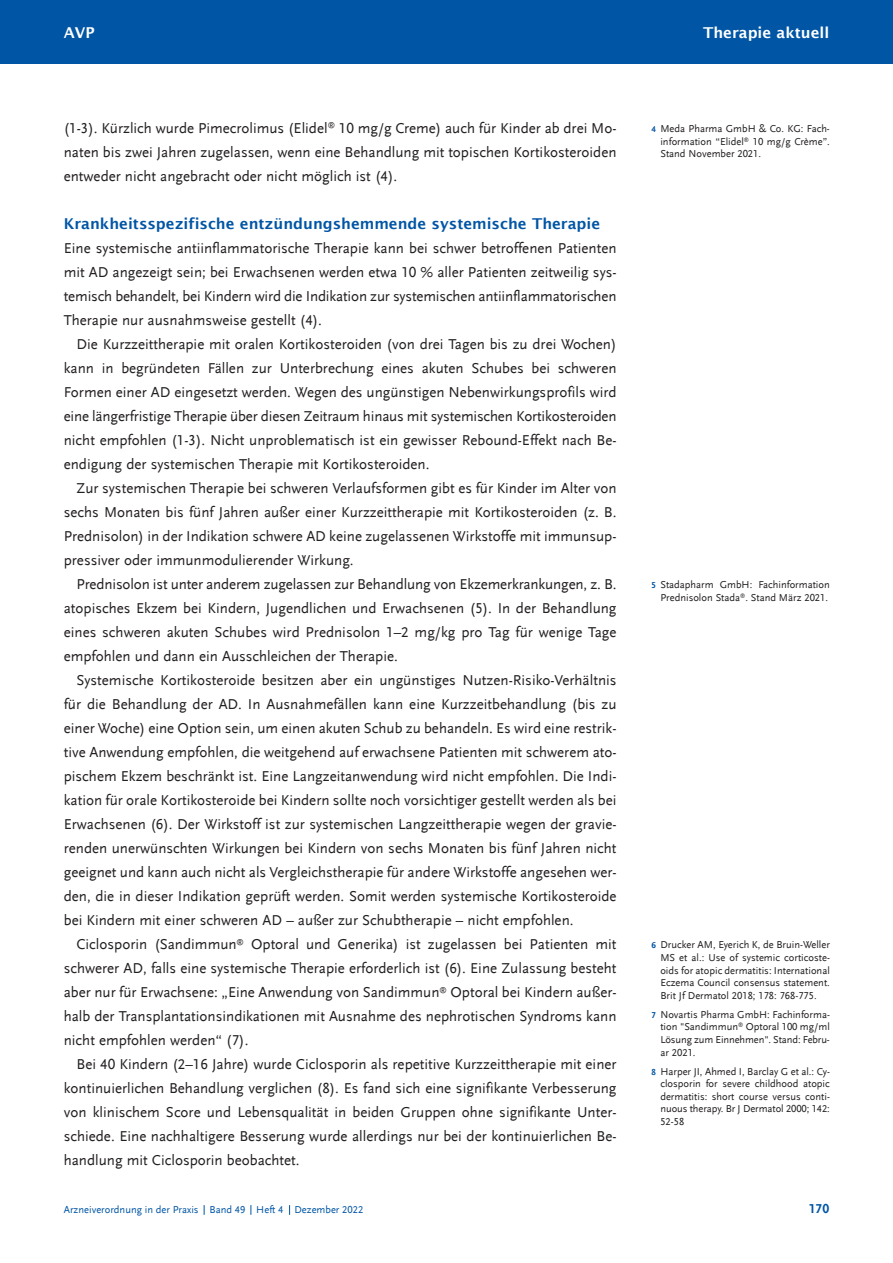
<style>
.page{position:relative;width:893px;height:1263px;background:#fff}
.page>*{position:absolute;margin:0;border:0;box-sizing:border-box;transform-origin:0 0}
.t1{font:15px/24px "Scala Sans LF";color:#231f20;text-align:justify}
.t2{font:600 15px "Lucida Sans";color:#0155a5}
.t3{font:600 15px "Lucida Sans";color:#fff}
.t4{font:700 13.5px "Scala Sans LF";color:#0155a5}
.t5{font:10.5px/12.6px "Scala Sans LF";color:#231f20;text-align:justify}
.t6{font:10.5px "Scala Sans LF";color:#0155a5}
.s1{font-weight:700;font-size:9px;color:#0155a5}
</style>
<div class="page">
<div style="left:0;top:0;width:893px;height:64px;background:#0155a5"></div>
<p class="t3" style="left:64px;top:24px;width:32px">AVP</p>
<p class="t3" style="left:703px;top:24px;width:128px">Therapie aktuell</p>
<p class="t1" style="left:64px;top:116px;width:554px">(1-3). Kürzlich wurde Pimecrolimus (Elidel<sup>®</sup> 10 mg/g Creme) auch für Kinder ab drei Mo&shy;naten bis zwei Jahren zugelassen, wenn eine Behandlung mit topischen Kortikosteroiden entweder nicht angebracht oder nicht möglich ist (4).</p>
<p class="t2" style="left:64px;top:215px;width:538px">Krankheitsspezifische entzündungshemmende systemische Therapie</p>
<p class="t1" style="left:64px;top:236px;width:554px">Eine systemische antiinflammatorische Therapie kann bei schwer betroffenen Patienten mit AD angezeigt sein; bei Erwachsenen werden etwa 10 % aller Patienten zeitweilig sys - temisch behandelt, bei Kindern wird die Indikation zur systemischen antiinflammatorischen Therapie nur ausnahmsweise gestellt (4).</p>
<p class="t1" style="left:64px;top:332px;width:554px;text-indent:13px">Die Kurzzeittherapie mit oralen Kortikosteroiden (von drei Tagen bis zu drei Wochen) kann in begründeten Fällen zur Unterbrechung eines akuten Schubes bei schweren Formen einer AD eingesetzt werden. Wegen des ungünstigen Nebenwirkungsprofils wird eine längerfristige Therapie über diesen Zeitraum hinaus mit systemischen Kortikosteroiden nicht empfohlen (1-3). Nicht unproblematisch ist ein gewisser Rebound-Effekt nach Be&shy;endigung der systemischen Therapie mit Kortikosteroiden.</p>
<p class="t1" style="left:64px;top:476px;width:554px;text-indent:13px">Zur systemischen Therapie bei schweren Verlaufsformen gibt es für Kinder im Alter von sechs Monaten bis fünf Jahren außer einer Kurzzeittherapie mit Kortikosteroiden (z. B.<br>Pred nisolon) in der Indikation schwere AD keine zugelassenen Wirkstoffe mit immunsup&shy;pressiver oder immunmodulierender Wirkung.</p>
<p class="t1" style="left:64px;top:572px;width:554px;text-indent:13px">Prednisolon ist unter anderem zugelassen zur Behandlung von Ekzemerkrankungen, z. B. atopi sches Ekzem bei Kindern, Jugendlichen und Erwachsenen (5). In der Behandlung eines schweren akuten Schubes wird Prednisolon 1–2 mg/kg pro Tag für wenige Tage empfoh len und dann ein Ausschleichen der Therapie.</p>
<p class="t1" style="left:64px;top:668px;width:554px;text-indent:13px">Systemische Kortikosteroide besitzen aber ein ungünstiges Nutzen-Risiko-Verhältnis für die Behandlung der AD. In Ausnahmefällen kann eine Kurzzeitbehandlung (bis zu einer Woche) eine Option sein, um einen akuten Schub zu behandeln. Es wird eine restrik&shy;tive Anwendung empfohlen, die weitgehend auf erwachsene Patienten mit schwerem ato&shy;pischem Ekzem beschränkt ist. Eine Langzeitanwendung wird nicht empfohlen. Die Indi&shy;kation für orale Kortikosteroide bei Kindern sollte noch vorsichtiger gestellt werden als bei Erwachsenen (6). Der Wirkstoff ist zur systemischen Langzeittherapie wegen der gravie&shy;renden unerwünschten Wirkungen bei Kindern von sechs Monaten bis fünf Jahren nicht geeignet und kann auch nicht als Vergleichstherapie für andere Wirkstoffe angesehen wer&shy;den, die in dieser Indikation geprüft werden. Somit werden systemische Kortikosteroide bei Kindern mit einer schweren AD – außer zur Schubtherapie – nicht empfohlen.</p>
<p class="t1" style="left:64px;top:932px;width:554px;text-indent:13px">Ciclosporin (Sandimmun<sup>®</sup> Optoral und Generika) ist zugelassen bei Patienten mit schwe rer AD, falls eine systemische Therapie erforderlich ist (6). Eine Zulassung besteht aber nur für Erwachsene: „Eine Anwendung von Sandimmun<sup>®</sup> Optoral bei Kindern außer&shy;halb der Transplantationsindikationen mit Ausnahme des nephrotischen Syndroms kann nicht empfohlen werden“ (7).</p>
<p class="t1" style="left:64px;top:1052px;width:554px;text-indent:13px">Bei 40 Kindern (2–16 Jahre) wurde Ciclosporin als repetitive Kurzzeittherapie mit einer kontinuierlichen Behandlung verglichen (8). Es fand sich eine signifikante Verbesserung von klinischem Score und Lebensqualität in beiden Gruppen ohne signifikante Unter&shy;schiede. Eine nachhaltigere Besserung wurde allerdings nur bei der kontinuierlichen Be&shy;handlung mit Ciclosporin beobachtet.</p>
<p class="t5" style="left:660px;top:122px;width:171px;text-indent:-9px"><span class="s1">4</span> Meda Pharma GmbH &amp; Co. KG: Fach&shy;information “Elidel<sup>®</sup> 10 mg/g Crème”.<br>Stand November 2021.</p>
<p class="t5" style="left:651px;top:579px;width:180px;text-align:right"><span class="s1">5</span> Stadapharm GmbH: Fachinformation<br>Prednisolon Stada<sup>®</sup>. Stand März 2021.</p>
<p class="t5" style="left:660px;top:939px;width:171px;text-indent:-9px"><span class="s1">6</span> Drucker AM, Eyerich K, de Bruin-Weller MS et al.: Use of systemic corticoste&shy;oids for atopic dermatitis: International Eczema Council consensus statement.<br>Brit Jf Dermatol 2018; 178: 768-775.</p>
<p class="t5" style="left:660px;top:1008px;width:171px;text-indent:-9px"><span class="s1">7</span> Novartis Pharma GmbH: Fachinforma&shy;tion "Sandimmun<sup>®</sup> Optoral 100 mg/ml Lösung zum Einnehmen". Stand: Febru&shy;ar 2021.</p>
<p class="t5" style="left:660px;top:1065px;width:171px;text-indent:-9px"><span class="s1">8</span> Harper JI, Ahmed I, Barclay G et al.: Cy&shy;closporin for severe childhood atopic dermatitis: short course versus conti&shy;nuous therapy. Br J Dermatol 2000; 142:<br>52-58</p>
<p class="t6" style="left:64px;top:1204px;width:301px">Arzneiverordnung in der Praxis Band 49 Heft 4 Dezember 2022</p>
<p class="t4" style="left:809px;top:1201px;width:22px">170</p>
</div>
